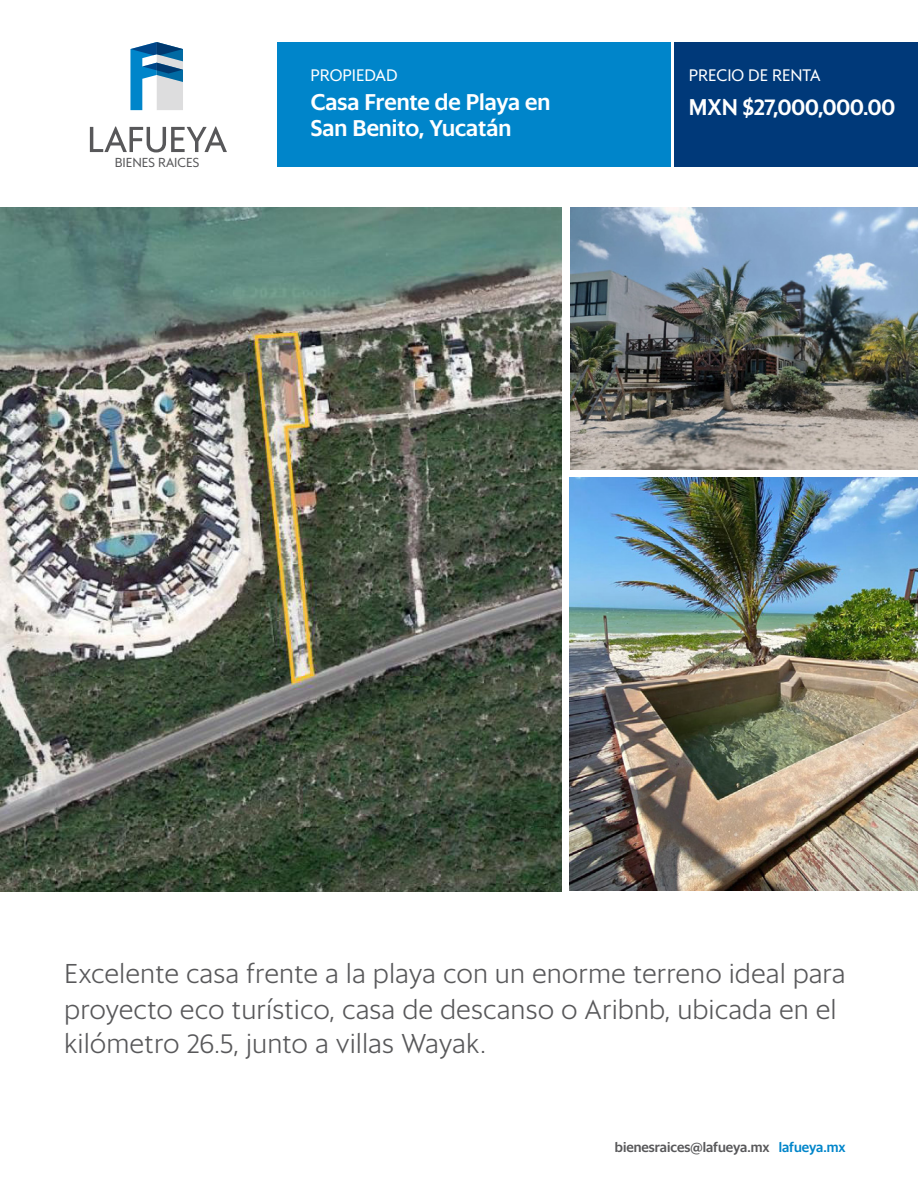
<style>
.page{position:relative;width:918px;height:1188px;background:#fff}
.page>*{position:absolute;margin:0;border:0;box-sizing:border-box;transform-origin:0 0}
.t1{font:300 27px/35.2px "Sanomat Sans";letter-spacing:.025em;color:#58585a}
.t2{font:500 22.5px/25.5px "Sanomat Sans";color:#fff}
.t3{font:16.5px "Sanomat Sans";color:#fff}
.t4{font:500 13.5px "Sanomat Sans";color:#58585a}
.t5{font:12.9px "Sanomat Sans";color:#58585a}
.s1{color:#0085ca}
</style>
<div class="page">
<img style="left:0;top:208px;width:561px;height:683px">
<img style="left:570px;top:208px;width:348px;height:261px">
<img style="left:570px;top:478px;width:348px;height:413px">
<svg style="left:90px;top:126px;width:137px;height:26px"></svg>
<svg style="left:130px;top:42px;width:53px;height:68px"></svg>
<div style="left:278px;top:42px;width:393px;height:125px;background:#0085ca"></div>
<div style="left:675px;top:42px;width:243px;height:125px;background:#003979"></div>
<p class="t5" style="left:115px;top:152px;width:86px">BIENES RAICES</p>
<p class="t3" style="left:311px;top:63px;width:88px">PROPIEDAD</p>
<p class="t2" style="left:311px;top:87px;width:241px">Casa Frente de Playa en<br>San Benito, Yucatán</p>
<p class="t3" style="left:689px;top:63px;width:133px">PRECIO DE RENTA</p>
<p class="t2" style="left:689px;top:92px;width:208px">MXN $27,000,000.00</p>
<p class="t1" style="left:65px;top:953px;width:782px">Excelente casa frente a la playa con un enorme terreno ideal para proyecto eco turístico, casa de descanso o Aribnb, ubicada en el kilómetro 26.5, junto a villas Wayak.</p>
<p class="t4" style="left:615px;top:1137px;width:232px">bienesraices@lafueya.mx <span class="s1">lafueya.mx</span></p>
</div>
